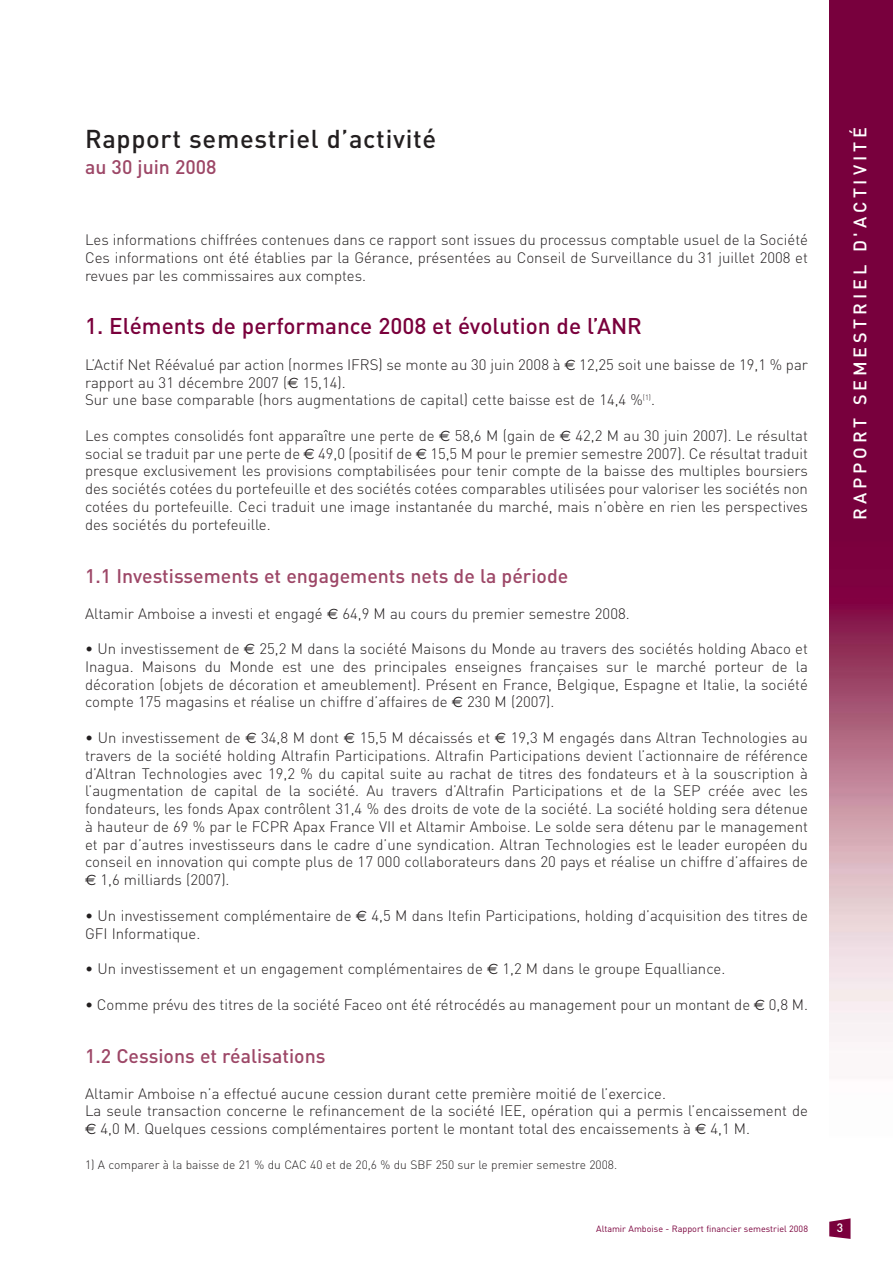
<style>
.page{position:relative;width:893px;height:1263px;background:#fff}
.page>*{position:absolute;margin:0;border:0;box-sizing:border-box;transform-origin:0 0}
.t1{font:500 25.5px "DIN";letter-spacing:.025em;color:#231f20}
.t2{font:500 22.5px "DIN";color:#7a003c}
.t3{font:500 19.5px "DIN";color:#9d4767}
.t4{font:500 18px "DIN";letter-spacing:.215em;color:#fff}
.t5{font:300 15px/17.7px "DIN";color:#231f20;text-align:justify}
.t6{font:300 12px "DIN";color:#231f20}
.t7{font:500 12px "DIN";color:#fff}
.t8{font:9px "DIN";color:#7a003c}
.s1{font-family:"Euro Sans";font-weight:400}
</style>
<div class="page">
<img style="left:829px;top:0;width:63px;height:1239px">
<svg style="left:829px;top:1218px;width:21px;height:21px"></svg>
<h1 class="t1" style="left:85px;top:130px;width:353px">Rapport semestriel d’activité</h1>
<h3 class="t3" style="left:85px;top:161px;width:133px">au 30 juin 2008</h3>
<p class="t5" style="left:85px;top:233px;width:724px">Les informations chiffrées contenues dans ce rapport sont issues du processus comptable usuel de la Société Ces informations ont été établies par la Gérance, présentées au Conseil de Surveillance du 31 juillet 2008 et revues par les commissaires aux comptes.</p>
<h2 class="t2" style="left:85px;top:318px;width:558px">1. Eléments de performance 2008 et évolution de l’ANR</h2>
<p class="t5" style="left:85px;top:357px;width:724px;text-align:left">L’Actif Net Réévalué par action (normes IFRS) se monte au 30 juin 2008 à <span class="s1">€</span> 12,25 soit une baisse de 19,1 % par rapport au 31 décembre 2007 (<span class="s1">€</span> 15,14).<br>Sur une base comparable (hors augmentations de capital) cette baisse est de 14,4 %<sup>(1)</sup>.</p>
<p class="t5" style="left:85px;top:428px;width:724px">Les comptes consolidés font apparaître une perte de <span class="s1">€</span> 58,6 M (gain de <span class="s1">€</span> 42,2 M au 30 juin 2007). Le résultat social se traduit par une perte de <span class="s1">€</span> 49,0 (positif de <span class="s1">€</span> 15,5 M pour le premier semestre 2007). Ce résultat traduit presque exclusivement les provisions comptabilisées pour tenir compte de la baisse des multiples boursiers des sociétés cotées du portefeuille et des sociétés cotées comparables utilisées pour valoriser les sociétés non cotées du portefeuille. Ceci traduit une image instantanée du marché, mais n’obère en rien les perspectives des sociétés du portefeuille.</p>
<h3 class="t3" style="left:85px;top:569px;width:485px">1.1 Investissements et engagements nets de la période</h3>
<p class="t5" style="left:85px;top:606px;width:546px">Altamir Amboise a investi et engagé <span class="s1">€</span> 64,9 M au cours du premier semestre 2008.</p>
<p class="t5" style="left:85px;top:642px;width:724px">• Un investissement de <span class="s1">€</span> 25,2 M dans la société Maisons du Monde au travers des sociétés holding Abaco et Inagua. Maisons du Monde est une des principales enseignes françaises sur le marché porteur de la décoration (objets de décoration et ameublement). Présent en France, Belgique, Espagne et Italie, la société compte 175 magasins et réalise un chiffre d’affaires de <span class="s1">€</span> 230 M (2007).</p>
<p class="t5" style="left:85px;top:731px;width:724px">• Un investissement de <span class="s1">€</span> 34,8 M dont <span class="s1">€</span> 15,5 M décaissés et <span class="s1">€</span> 19,3 M engagés dans Altran Technologies au travers de la société holding Altrafin Participations. Altrafin Participations devient l’actionnaire de référence d’Altran Technologies avec 19,2 % du capital suite au rachat de titres des fondateurs et à la souscription à l’augmentation de capital de la société. Au travers d’Altrafin Participations et de la SEP créée avec les fondateurs, les fonds Apax contrôlent 31,4 % des droits de vote de la société. La société holding sera détenue à hauteur de 69 % par le FCPR Apax France VII et Altamir Amboise. Le solde sera détenu par le management et par d’autres investisseurs dans le cadre d’une syndication. Altran Technologies est le leader européen du conseil en innovation qui compte plus de 17 000 collaborateurs dans 20 pays et réalise un chiffre d’affaires de <span class="s1">€</span> 1,6 milliards (2007).</p>
<p class="t5" style="left:85px;top:908px;width:724px">• Un investissement complémentaire de <span class="s1">€</span> 4,5 M dans Itefin Participations, holding d’acquisition des titres de<br>GFI Informatique.</p>
<p class="t5" style="left:85px;top:962px;width:642px">• Un investissement et un engagement complémentaires de <span class="s1">€</span> 1,2 M dans le groupe Equalliance.</p>
<p class="t5" style="left:85px;top:997px;width:724px">• Comme prévu des titres de la société Faceo ont été rétrocédés au management pour un montant de <span class="s1">€</span> 0,8 M.</p>
<h3 class="t3" style="left:85px;top:1049px;width:242px">1.2 Cessions et réalisations</h3>
<p class="t5" style="left:85px;top:1086px;width:724px;text-align:left">Altamir Amboise n’a effectué aucune cession durant cette première moitié de l’exercice.<br>La seule transaction concerne le refinancement de la société IEE, opération qui a permis l’encaissement de <span class="s1">€</span> 4,0 M. Quelques cessions complémentaires portent le montant total des encaissements à <span class="s1">€</span> 4,1 M.</p>
<p class="t6" style="left:85px;top:1160px;width:534px">1) A comparer à la baisse de 21 % du CAC 40 et de 20,6 % du SBF 250 sur le premier semestre 2008.</p>
<p class="t4" style="left:854px;top:520px;width:394px;rotate:-90deg">RAPPORT SEMESTRIEL D'ACTIVITÉ</p>
<p class="t8" style="left:596px;top:1226px;width:213px">Altamir Amboise - Rapport financier semestriel 2008</p>
<p class="t7" style="left:837px;top:1223px;width:8px">3</p>
</div>
